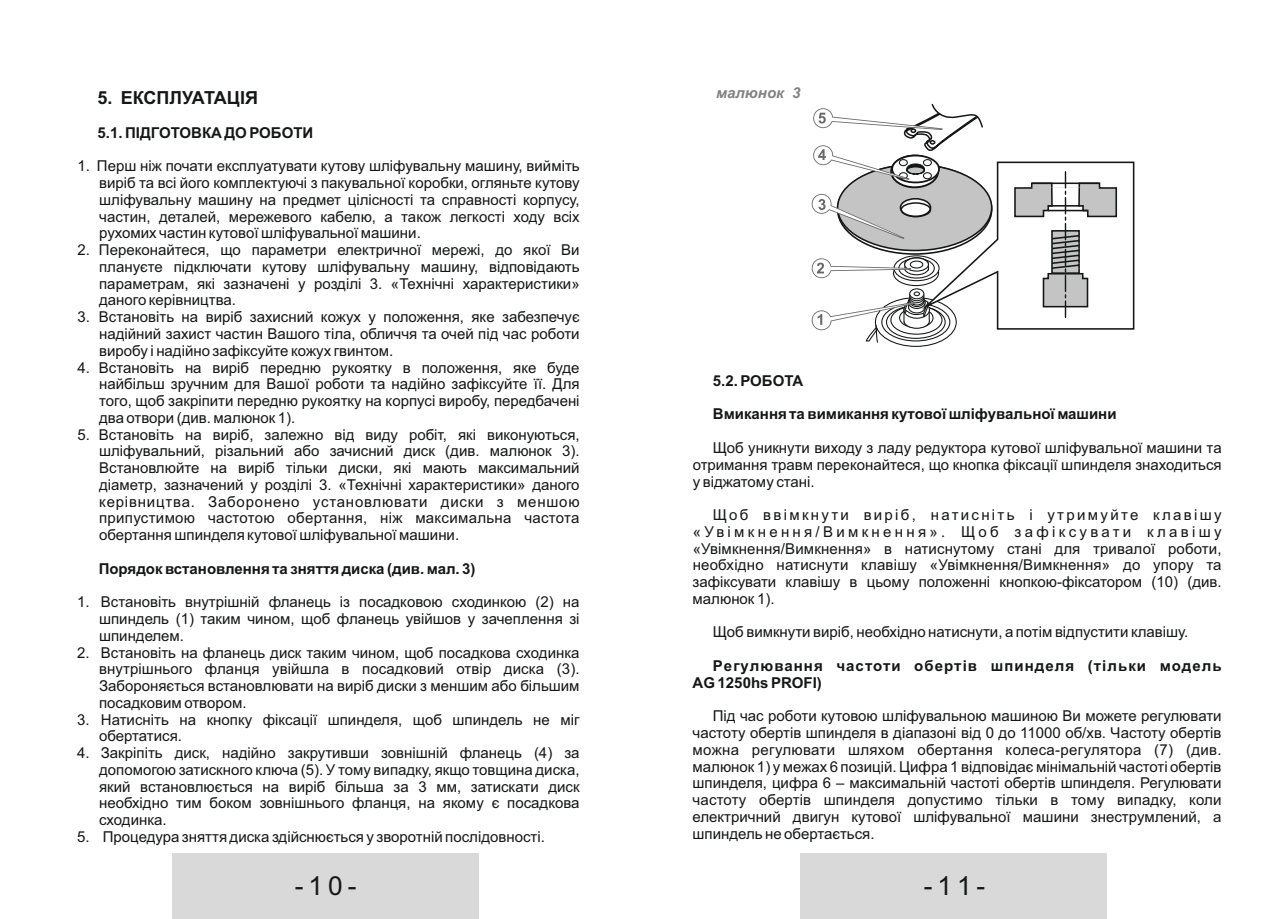
<style>
.page{position:relative;width:1276px;height:919px;background:#fff}
.page>*{position:absolute;margin:0;border:0;box-sizing:border-box;transform-origin:0 0}
.t1{font:26.25px "Arial";color:#151616}
.t2{font:700 18px "Arial";color:#151616}
.t3{font:15px/16.8px "Arial";color:#151616;text-align:justify}
.t4{font:700 15px "Arial";color:#151616}
.t5{font:700 15px/16.8px "Arial";letter-spacing:.07em;color:#151616}
.t6{font:italic 700 15px "Arial";color:#818281}
</style>
<div class="page">
<div style="left:172px;top:853px;width:307px;height:65px;background:#d9d9da"></div>
<div style="left:800px;top:853px;width:307px;height:65px;background:#d9d9da"></div>
<svg style="left:811px;top:103px;width:324px;height:241px"></svg>
<p class="t2" style="left:98px;top:90px;width:162px">5. ЕКСПЛУАТАЦІЯ</p>
<p class="t4" style="left:98px;top:127px;width:217px">5.1. ПІДГОТОВКА ДО РОБОТИ</p>
<p class="t3" style="left:99px;top:159px;width:482px;text-indent:-22px">1. Перш ніж почати експлуатувати кутову шліфувальну машину, вийміть виріб та всі його комплектуючі з пакувальної коробки, огляньте кутову шліфувальну машину на предмет цілісності та справності корпусу, частин, деталей, мережевого кабелю, а також легкості ходу всіх рухомих частин кутової шліфувальної машини.</p>
<p class="t3" style="left:99px;top:243px;width:482px;text-indent:-22px">2. Переконайтеся, що параметри електричної мережі, до якої Ви плануєте підключати кутову шліфувальну машину, відповідають параметрам, які зазначені у розділі 3. «Технічні характеристики» даного керівництва.</p>
<p class="t3" style="left:99px;top:310px;width:482px;text-indent:-22px">3. Встановіть на виріб захисний кожух у положення, яке забезпечує надійний захист частин Вашого тіла, обличчя та очей під час роботи виробу і надійно зафіксуйте кожух гвинтом.</p>
<p class="t3" style="left:99px;top:360px;width:482px;text-indent:-22px">4. Встановіть на виріб передню рукоятку в положення, яке буде найбільш зручним для Вашої роботи та надійно зафіксуйте її. Для того, щоб закріпити передню рукоятку на корпусі виробу, передбачені два отвори (див. малюнок 1).</p>
<p class="t3" style="left:99px;top:427px;width:482px;text-indent:-22px">5. Встановіть на виріб, залежно від виду робіт, які виконуються, шліфувальний, різальний або зачисний диск (див. малюнок 3).<br>Встановлюйте на виріб тільки диски, які мають максимальний діаметр, зазначений у розділі 3. «Технічні характеристики» даного керівництва. Заборонено установлювати диски з меншою припустимою частотою обертання, ніж максимальна частота обертання шпинделя кутової шліфувальної машини.</p>
<p class="t4" style="left:99px;top:562px;width:378px">Порядок встановлення та зняття диска (див. мал. 3)</p>
<p class="t3" style="left:99px;top:595px;width:482px;text-indent:-22px">1. Встановіть внутрішній фланець із посадковою сходинкою (2) на шпиндель (1) таким чином, щоб фланець увійшов у зачеплення зі шпинделем.</p>
<p class="t3" style="left:99px;top:645px;width:482px;text-indent:-22px">2. Встановіть на фланець диск таким чином, щоб посадкова сходинка внутрішнього фланця увійшла в посадковий отвір диска (3).<br>Забороняється встановлювати на виріб диски з меншим або більшим посадковим отвором.</p>
<p class="t3" style="left:99px;top:712px;width:482px;text-indent:-22px">3. Натисніть на кнопку фіксації шпинделя, щоб шпиндель не міг обертатися.</p>
<p class="t3" style="left:99px;top:745px;width:482px;text-indent:-22px">4. Закріпіть диск, надійно закрутивши зовнішній фланець (4) за допомогою затискного ключа (5). У тому випадку, якщо товщина диска, який встановлюється на виріб більша за 3 мм, затискати диск необхідно тим боком зовнішнього фланця, на якому є посадкова сходинка.</p>
<p class="t3" style="left:77px;top:829px;width:469px">5. Процедура зняття диска здійснюється у зворотній послідовності.</p>
<p class="t6" style="left:716px;top:87px;width:86px">малюнок 3</p>
<p class="t4" style="left:713px;top:375px;width:92px">5.2. РОБОТА</p>
<p class="t4" style="left:713px;top:408px;width:405px">Вмикання та вимикання кутової шліфувальної машини</p>
<p class="t3" style="left:692px;top:440px;width:530px;text-indent:20px">Щоб уникнути виходу з ладу редуктора кутової шліфувальної машини та отримання травм переконайтеся, що кнопка фіксації шпинделя знаходиться у віджатому стані.</p>
<p class="t3" style="left:692px;top:507px;width:530px;text-indent:20px">Щоб ввімкнути виріб, натисніть і утримуйте клавішу «Увімкнення/Вимкнення». Щоб зафіксувати клавішу «Увімкнення/Вимкнення» в натиснутому стані для тривалої роботи, необхідно натиснути клавішу «Увімкнення/Вимкнення» до упору та зафіксувати клавішу в цьому положенні кнопкою-фіксатором (10) (див. малюнок 1).</p>
<p class="t3" style="left:713px;top:625px;width:477px">Щоб вимкнути виріб, необхідно натиснути, а потім відпустити клавішу.</p>
<p class="t5" style="left:692px;top:658px;width:530px;text-indent:20px">Регулювання частоти обертів шпинделя (тільки модель<br>AG 1250hs PROFI)</p>
<p class="t3" style="left:692px;top:709px;width:530px;text-indent:20px">Під час роботи кутовою шліфувальною машиною Ви можете регулювати частоту обертів шпинделя в діапазоні від 0 до 11000 об/хв. Частоту обертів можна регулювати шляхом обертання колеса-регулятора (7) (див. малюнок 1) у межах 6 позицій. Цифра 1 відповідає мінімальній частоті обертів шпинделя, цифра 6 – максимальній частоті обертів шпинделя. Регулювати частоту обертів шпинделя допустимо тільки в тому випадку, коли електричний двигун кутової шліфувальної машини знеструмлений, а шпиндель не обертається.</p>
<h1 class="t1" style="left:295px;top:876px;width:63px">-10-</h1>
<h1 class="t1" style="left:923px;top:876px;width:63px">-11-</h1>
</div>
